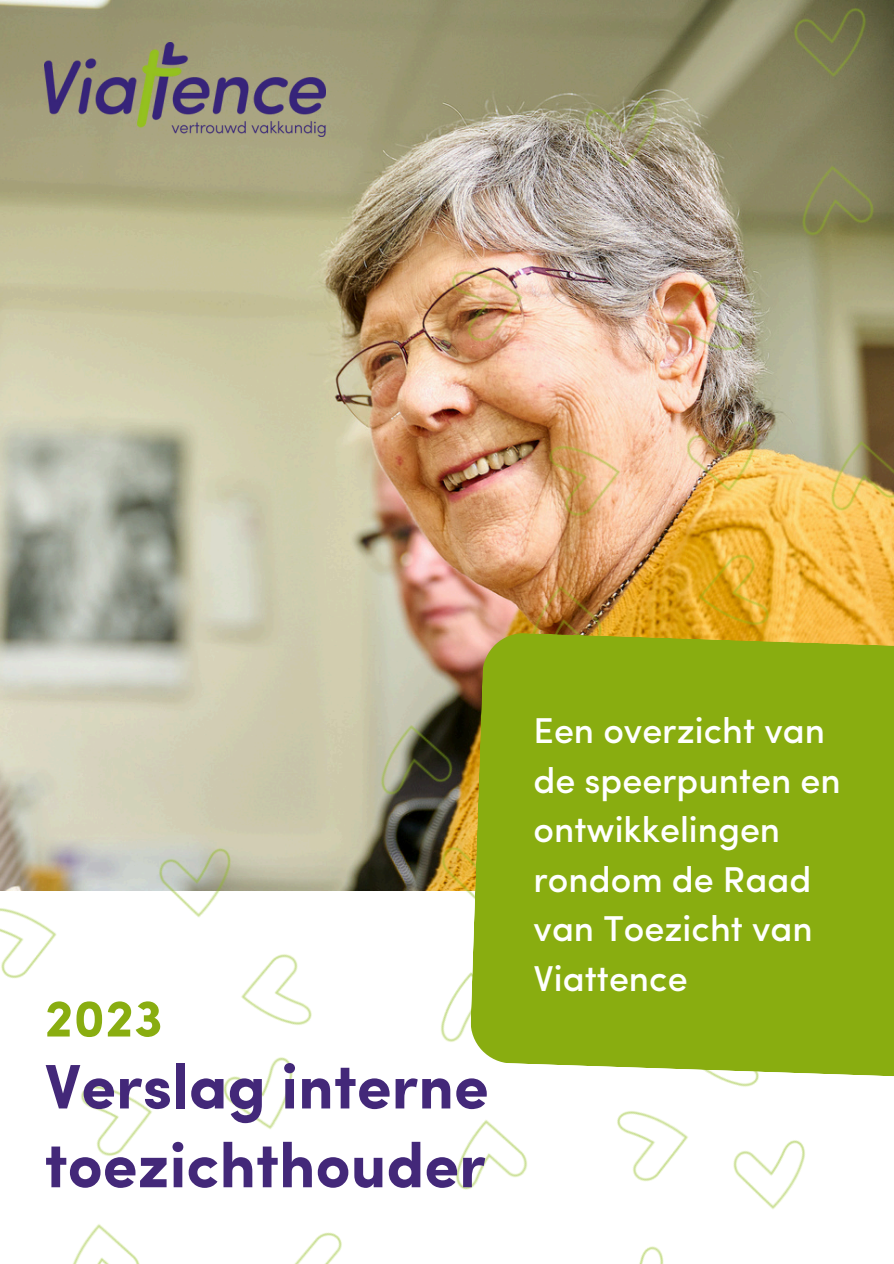
<style>
.page{position:relative;width:894px;height:1264px;background:#fff}
.page>*{position:absolute;margin:0;border:0;box-sizing:border-box;transform-origin:0 0}
.t1{font:700 63px/78.8px "Sofia Pro";color:#432879}
.t2{font:700 52.5px "Sofia Pro";color:#89ad10}
.t3{font:500 36px/49.5px "Sofia Pro";color:#fff}
</style>
<div class="page">
<img style="left:0;top:0;width:893px;height:1263px">
<svg style="left:470px;top:632px;width:423px;height:451px;background:#95af24"></svg>
<img style="left:45px;top:42px;width:280px;height:95px">
<p class="t2" style="left:45px;top:997px;width:120px">2023</p>
<p class="t1" style="left:45px;top:1053px;width:445px">Verslag interne toezichthouder</p>
<p class="t3" style="left:533px;top:709px;width:308px">Een overzicht van de speerpunten en ontwikkelingen rondom de Raad van Toezicht van<br>Viattence</p>
</div>
